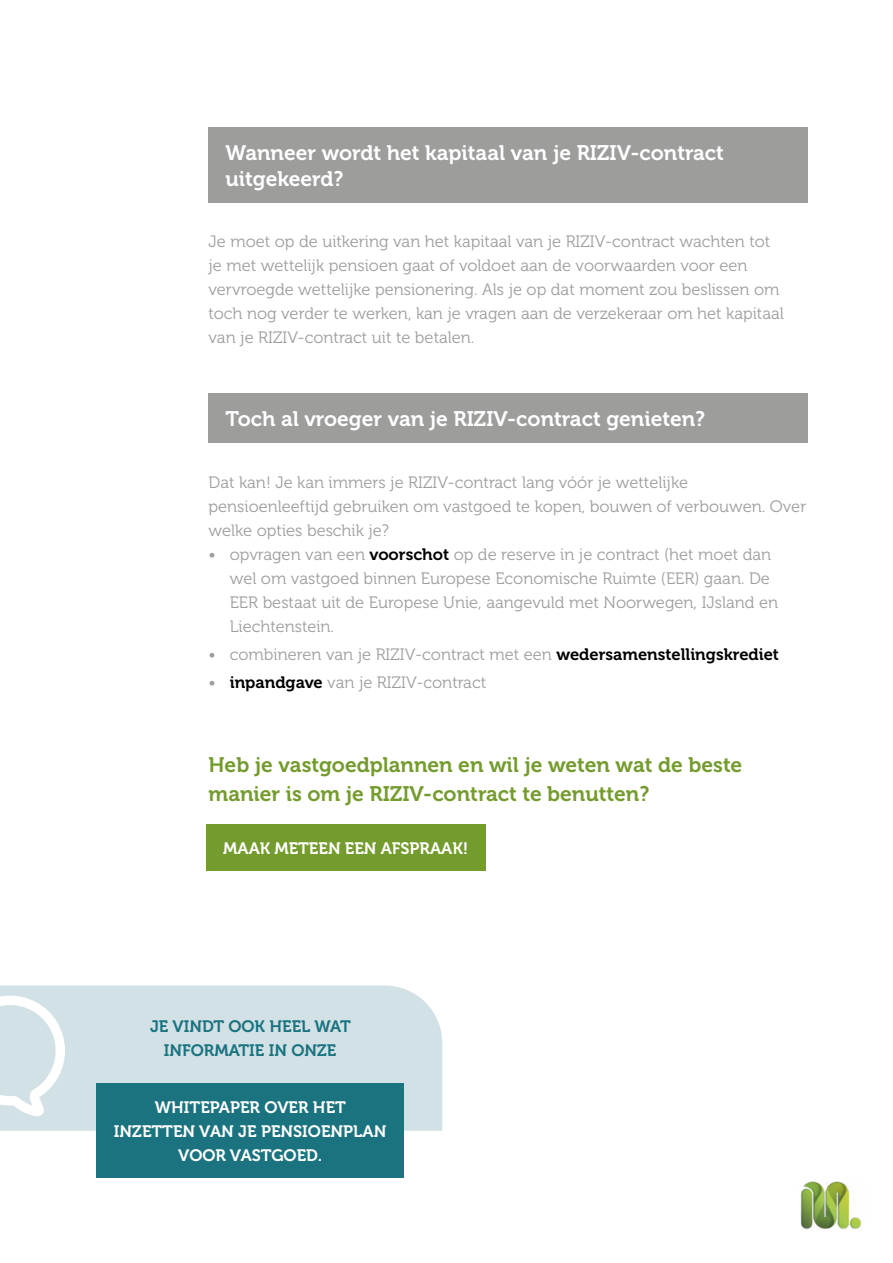
<style>
.page{position:relative;width:893px;height:1263px;background:#fff}
.page>*{position:absolute;margin:0;border:0;box-sizing:border-box;transform-origin:0 0}
.t1{font:21px/25.5px "Museo 700";color:#fff}
.t2{font:21px/28.5px "Museo 700";color:#749b2d}
.t3{font:16.5px/24px "Museo 300";color:#9d9d9c}
.t4{font:16.5px/24px "Museo 700";color:#fff;text-align:center}
.t5{font:16.5px/24px "Museo 700";color:#1a737f;text-align:center}
.s1{font-family:"Museo 700";color:#000}
</style>
<div class="page">
<img style="left:800px;top:1181px;width:61px;height:49px">
<div style="left:209px;top:128px;width:599px;height:75px;background:#9d9d9c"></div>
<div style="left:209px;top:393px;width:599px;height:50px;background:#9d9d9c"></div>
<div style="left:206px;top:825px;width:279px;height:46px;background:#749b2d"></div>
<div style="left:0;top:985px;width:442px;height:146px;background:#d2e1e5"></div>
<svg style="left:0;top:994px;width:66px;height:123px"></svg>
<div style="left:96px;top:1083px;width:308px;height:95px;background:#1a737f"></div>
<p class="t1" style="left:226px;top:141px;width:500px">Wanneer wordt het kapitaal van je RIZIV-contract uitgekeerd?</p>
<p class="t3" style="left:209px;top:230px;width:577px">Je moet op de uitkering van het kapitaal van je RIZIV-contract wachten tot je met wettelijk pensioen gaat of voldoet aan de voorwaarden voor een vervroegde wettelijke pensionering. Als je op dat moment zou beslissen om toch nog verder te werken, kan je vragen aan de verzekeraar om het kapitaal van je RIZIV-contract uit te betalen.</p>
<p class="t1" style="left:226px;top:406px;width:481px">Toch al vroeger van je RIZIV-contract genieten?</p>
<p class="t3" style="left:209px;top:470px;width:599px">Dat kan! Je kan immers je RIZIV-contract lang vóór je wettelijke pensioenleeftijd gebruiken om vastgoed te kopen, bouwen of verbouwen. Over welke opties beschik je?</p>
<p class="t3" style="left:230px;top:542px;width:550px;text-indent:-21px">• opvragen van een <span class="s1">voorschot</span> op de reserve in je contract (het moet dan wel om vastgoed binnen Europese Economische Ruimte (EER) gaan. De EER bestaat uit de Europese Unie, aangevuld met Noorwegen, IJsland en Liechtenstein.</p>
<p class="t3" style="left:209px;top:642px;width:572px">• combineren van je RIZIV-contract met een <span class="s1">wedersamenstellingskrediet</span></p>
<p class="t3" style="left:209px;top:671px;width:279px">• <span class="s1">inpandgave</span> van je RIZIV-contract</p>
<p class="t2" style="left:209px;top:751px;width:535px">Heb je vastgoedplannen en wil je weten wat de beste manier is om je RIZIV-contract te benutten?</p>
<p class="t4" style="left:223px;top:836px;width:247px">MAAK METEEN EEN AFSPRAAK!</p>
<p class="t5" style="left:150px;top:1014px;width:202px">JE VINDT OOK HEEL WAT<br>INFORMATIE IN ONZE</p>
<p class="t4" style="left:114px;top:1095px;width:274px">WHITEPAPER OVER HET<br>INZETTEN VAN JE PENSIOENPLAN<br>VOOR VASTGOED.</p>
</div>
